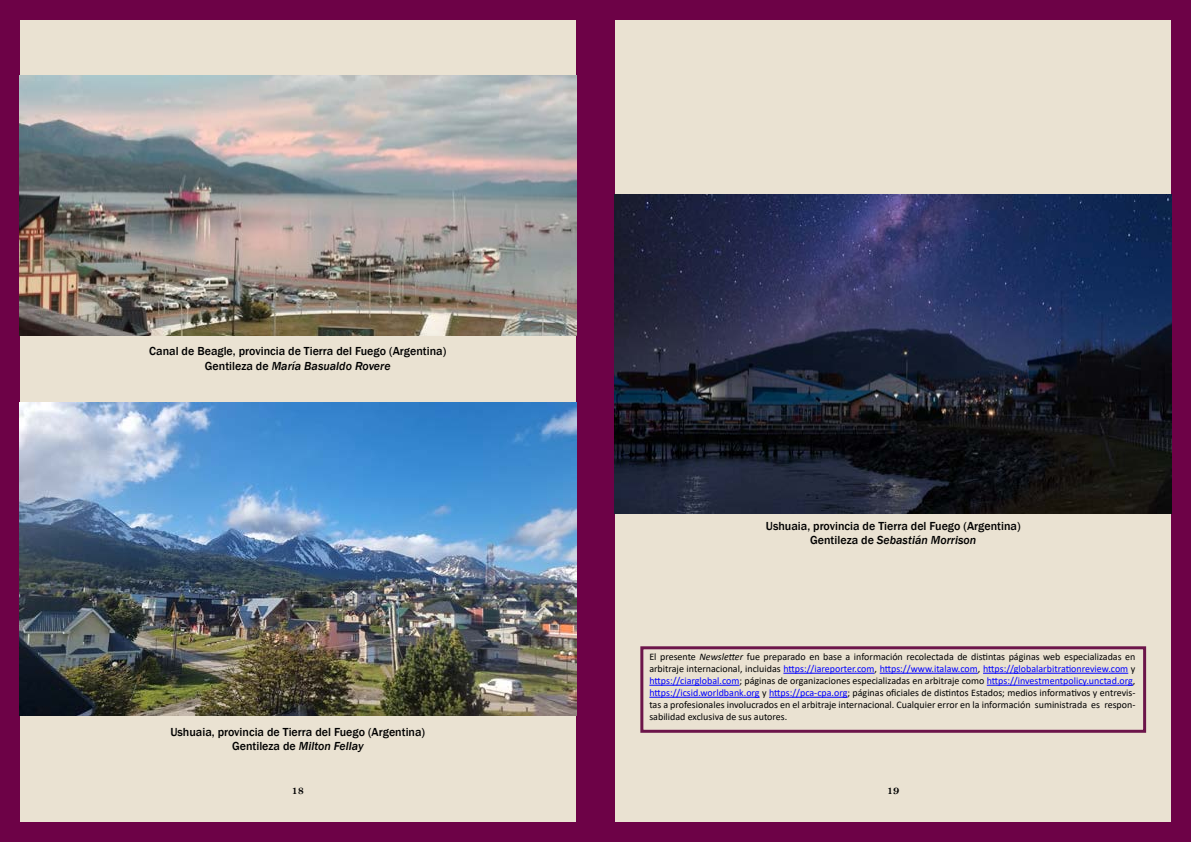
<style>
.page{position:relative;width:1191px;height:842px;background:#fff}
.page>*{position:absolute;margin:0;border:0;box-sizing:border-box;transform-origin:0 0}
.t1{font:500 12px/14.4px "Franklin Gothic";color:#000;text-align:center}
.t2{font:12px "Bell MT Bold";color:#000}
.t3{font:10px/12px "Calibri";color:#000;text-align:justify}
.s1{font-style:italic}
.s2{color:#00f}
</style>
<div class="page">
<div style="left:595px;top:0;width:596px;height:842px;background:#eae2d2"></div>
<div style="left:0;top:0;width:595px;height:842px;background:#eae2d2"></div>
<div style="left:0;top:0;width:19px;height:842px;background:#6d0247"></div>
<div style="left:576px;top:0;width:19px;height:842px;background:#6d0247"></div>
<div style="left:595px;top:0;width:19px;height:842px;background:#6d0247"></div>
<div style="left:1171px;top:0;width:20px;height:842px;background:#6d0247"></div>
<div style="left:19px;top:0;width:557px;height:19px;background:#6d0247"></div>
<div style="left:19px;top:823px;width:557px;height:19px;background:#6d0247"></div>
<div style="left:614px;top:823px;width:557px;height:19px;background:#6d0247"></div>
<div style="left:614px;top:0;width:557px;height:19px;background:#6d0247"></div>
<img style="left:614px;top:195px;width:557px;height:318px">
<div style="left:640px;top:646px;width:506px;height:87px;border:3px solid #6c154a"></div>
<hr style="left:783px;top:673px;width:91px;height:1px;background:#00f">
<hr style="left:879px;top:673px;width:99px;height:1px;background:#00f">
<hr style="left:983px;top:673px;width:145px;height:1px;background:#00f">
<hr style="left:649px;top:685px;width:90px;height:1px;background:#00f">
<hr style="left:986px;top:685px;width:147px;height:1px;background:#00f">
<hr style="left:649px;top:697px;width:110px;height:1px;background:#00f">
<hr style="left:769px;top:697px;width:78px;height:1px;background:#00f">
<img style="left:19px;top:402px;width:557px;height:314px">
<img style="left:19px;top:75px;width:557px;height:261px">
<p class="t1" style="left:149px;top:344px;width:298px">Canal de Beagle, provincia de Tierra del Fuego (Argentina)<br>Gentileza de <span class="s1">María Basualdo Rovere</span></p>
<p class="t1" style="left:170px;top:725px;width:256px">Ushuaia, provincia de Tierra del Fuego (Argentina)<br>Gentileza de <span class="s1">Milton Fellay</span></p>
<p class="t1" style="left:766px;top:519px;width:256px">Ushuaia, provincia de Tierra del Fuego (Argentina)<br>Gentileza de <span class="s1">Sebastián Morrison</span></p>
<p class="t3" style="left:649px;top:650px;width:487px">El presente <span class="s1">Newsletter</span> fue preparado en base a información recolectada de distintas páginas web especializadas en arbitraje internacional, incluidas <span class="s2">https://iareporter.com</span>, <span class="s2">https://www.italaw.com</span>, <span class="s2">https://globalarbitrationreview.com</span> y <span class="s2">https://ciarglobal.com</span>; páginas de organizaciones especializadas en arbitraje como <span class="s2">https://investmentpolicy.unctad.org</span>, <span class="s2">https://icsid.worldbank.org</span> y <span class="s2">https://pca-cpa.org</span>; páginas oficiales de distintos Estados; medios informativos y entrevis&shy;tas a profesionales involucrados en el arbitraje internacional. Cualquier error en la información suministrada es respon&shy;sabilidad exclusiva de sus autores.</p>
<p class="t2" style="left:291px;top:782px;width:14px">18</p>
<p class="t2" style="left:887px;top:782px;width:14px">19</p>
</div>
